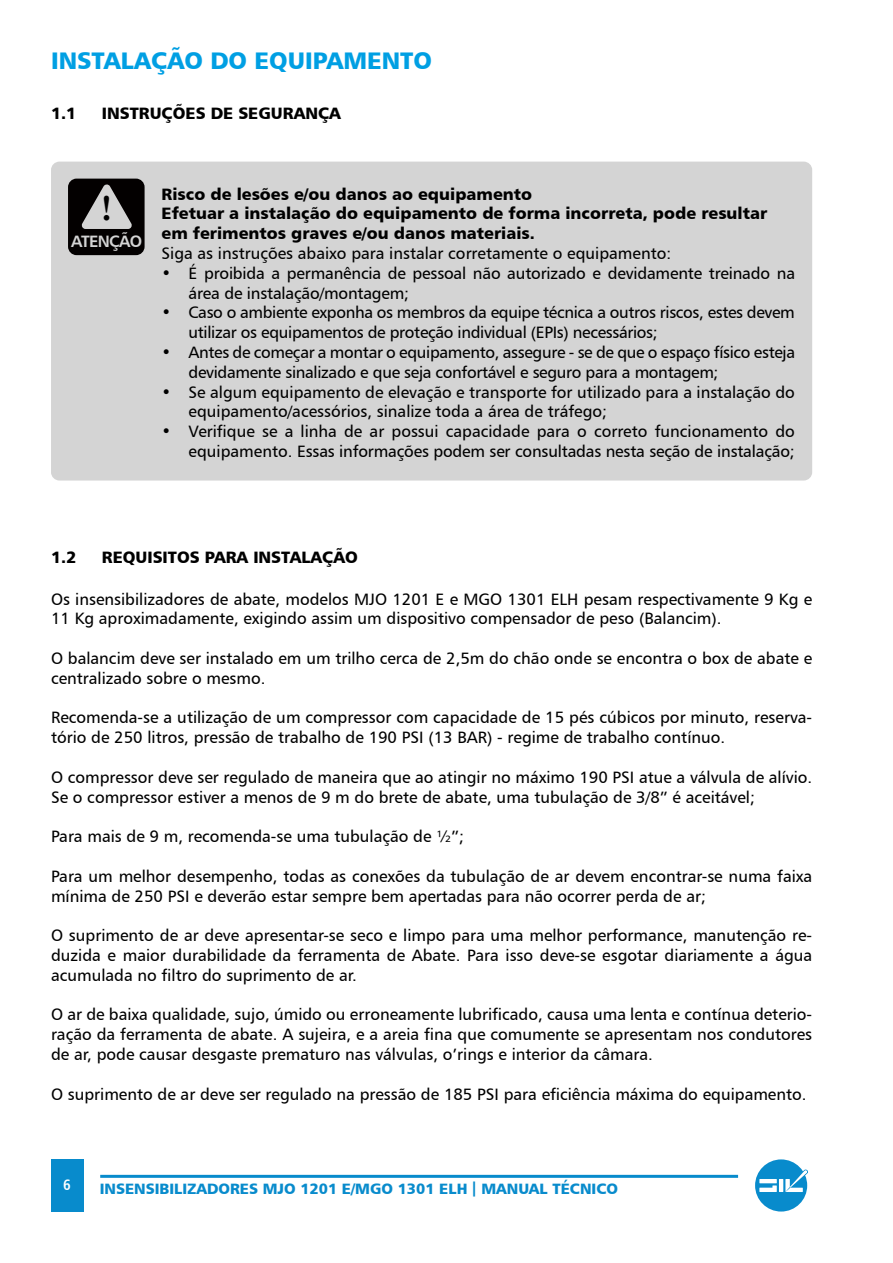
<style>
.page{position:relative;width:893px;height:1263px;background:#fff}
.page>*{position:absolute;margin:0;border:0;box-sizing:border-box;transform-origin:0 0}
.t1{font:700 36.3px "Iskoola Pota";color:#000}
.t2{font:24px "Humanist 777 BT Black B";color:#009fe3}
.t3{font:16.5px/19.8px "Humanist 777 BT Roman B";color:#000}
.t4{font:16.5px/19.8px "Humanist 777 BT Roman B";letter-spacing:-.02em;color:#000}
.t5{font:16.5px/19.8px "Humanist 777 BT Black B";color:#000}
.t6{font:16.5px "Humanist 777 BT Bold B";letter-spacing:-.04em;color:#d4d4d4}
.t7{font:15px "Humanist 777 BT Black B";color:#088bcc}
.t8{font:15px "Humanist 777 BT Bold Condensed B";color:#fff}
</style>
<div class="page">
<div style="left:51px;top:1160px;width:32px;height:52px;background:#088bcc"></div>
<hr style="left:100px;top:1175px;width:638px;height:3px;background:#088bcc">
<div style="left:755px;top:1159px;width:52px;height:52px;background:#088bcc;border-radius:50%"></div>
<svg style="left:759px;top:1169px;width:49px;height:32px"></svg>
<div style="left:51px;top:162px;width:761px;height:318px;background:#d4d4d4;border-radius:8px"></div>
<div style="left:68px;top:179px;width:77px;height:76px;background:#030000;border-radius:9px"></div>
<svg style="left:81px;top:184px;width:51px;height:45px"></svg>
<h2 class="t2" style="left:51px;top:45px;width:382px">INSTALAÇÃO DO EQUIPAMENTO</h2>
<p class="t5" style="left:51px;top:103px;width:27px">1.1</p>
<p class="t5" style="left:102px;top:103px;width:241px">INSTRUÇÕES DE SEGURANÇA</p>
<h1 class="t1" style="left:102px;top:188px;width:12px">!</h1>
<p class="t6" style="left:71px;top:231px;width:73px">ATENÇÃO</p>
<p class="t5" style="left:162px;top:183px;width:607px">Risco de lesões e/ou danos ao equipamento<br>Efetuar a instalação do equipamento de forma incorreta, pode resultar em ferimentos graves e/ou danos materiais.</p>
<p class="t3" style="left:162px;top:243px;width:511px">Siga as instruções abaixo para instalar corretamente o equipamento:</p>
<p class="t3" style="left:189px;top:263px;width:608px;text-indent:-27px">• É proibida a permanência de pessoal não autorizado e devidamente treinado na área de instalação/montagem;</p>
<p class="t4" style="left:189px;top:302px;width:608px;text-indent:-27px">• Caso o ambiente exponha os membros da equipe técnica a outros riscos, estes devem utilizar os equipamentos de proteção individual (EPIs) necessários;</p>
<p class="t4" style="left:189px;top:342px;width:608px;text-indent:-27px">• Antes de começar a montar o equipamento, assegure - se de que o espaço físico esteja devidamente sinalizado e que seja confortável e seguro para a montagem;</p>
<p class="t3" style="left:189px;top:382px;width:608px;text-indent:-27px">• Se algum equipamento de elevação e transporte for utilizado para a instalação do equipamento/acessórios, sinalize toda a área de tráfego;</p>
<p class="t3" style="left:162px;top:421px;width:635px;text-align:right">• Verifique se a linha de ar possui capacidade para o correto funcionamento do equipamento. Essas informações podem ser consultadas nesta seção de instalação;</p>
<p class="t5" style="left:51px;top:547px;width:27px">1.2</p>
<p class="t5" style="left:102px;top:547px;width:257px">REQUISITOS PARA INSTALAÇÃO</p>
<p class="t3" style="left:51px;top:589px;width:763px">Os insensibilizadores de abate, modelos MJO 1201 E e MGO 1301 ELH pesam respectivamente 9 Kg e<br>11 Kg aproximadamente, exigindo assim um dispositivo compensador de peso (Balancim).</p>
<p class="t3" style="left:51px;top:648px;width:763px">O balancim deve ser instalado em um trilho cerca de 2,5m do chão onde se encontra o box de abate e centralizado sobre o mesmo.</p>
<p class="t3" style="left:51px;top:707px;width:763px">Recomenda-se a utilização de um compressor com capacidade de 15 pés cúbicos por minuto, reserva&shy;tório de 250 litros, pressão de trabalho de 190 PSI (13 BAR) - regime de trabalho contínuo.</p>
<p class="t3" style="left:51px;top:767px;width:763px">O compressor deve ser regulado de maneira que ao atingir no máximo 190 PSI atue a válvula de alívio.<br>Se o compressor estiver a menos de 9 m do brete de abate, uma tubulação de 3/8” é aceitável;</p>
<p class="t3" style="left:51px;top:826px;width:414px">Para mais de 9 m, recomenda-se uma tubulação de ½”;</p>
<p class="t3" style="left:51px;top:866px;width:763px">Para um melhor desempenho, todas as conexões da tubulação de ar devem encontrar-se numa faixa mínima de 250 PSI e deverão estar sempre bem apertadas para não ocorrer perda de ar;</p>
<p class="t3" style="left:51px;top:925px;width:763px;text-align:justify">O suprimento de ar deve apresentar-se seco e limpo para uma melhor performance, manutenção re&shy;duzida e maior durabilidade da ferramenta de Abate. Para isso deve-se esgotar diariamente a água acumulada no filtro do suprimento de ar.</p>
<p class="t3" style="left:51px;top:1004px;width:763px;text-align:justify">O ar de baixa qualidade, sujo, úmido ou erroneamente lubrificado, causa uma lenta e contínua deterio&shy;ração da ferramenta de abate. A sujeira, e a areia fina que comumente se apresentam nos condutores de ar, pode causar desgaste prematuro nas válvulas, o’rings e interior da câmara.</p>
<p class="t3" style="left:51px;top:1084px;width:757px">O suprimento de ar deve ser regulado na pressão de 185 PSI para eficiência máxima do equipamento.</p>
<p class="t8" style="left:63px;top:1175px;width:9px">6</p>
<p class="t7" style="left:100px;top:1179px;width:520px">INSENSIBILIZADORES MJO 1201 E/MGO 1301 ELH | MANUAL TÉCNICO</p>
</div>
